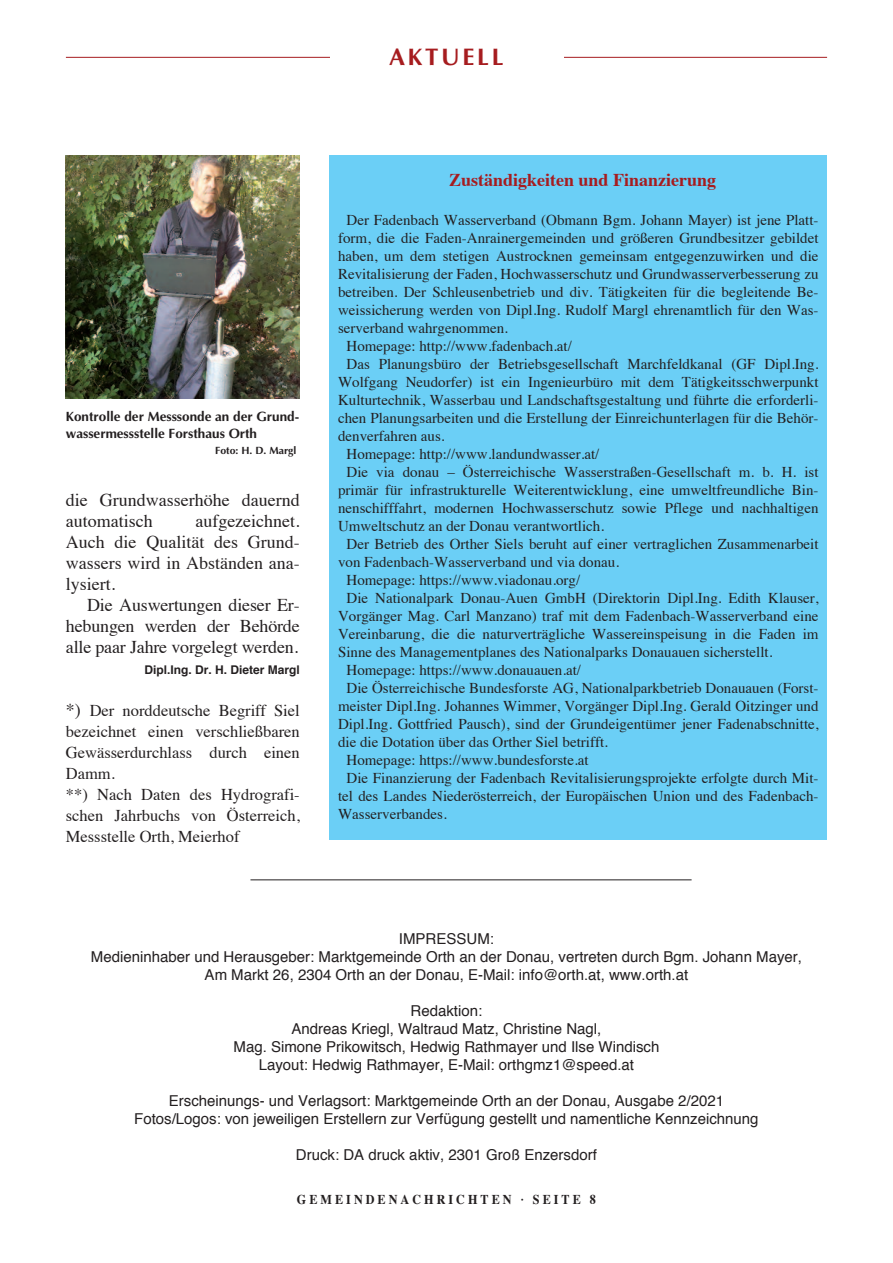
<style>
.page{position:relative;width:893px;height:1263px;background:#fff}
.page>*{position:absolute;margin:0;border:0;box-sizing:border-box;transform-origin:0 0}
.t1{font:700 24px "Optima";letter-spacing:.11em;color:#a61c1f}
.t2{font:18px/21px "Times";color:#231f20;text-align:justify}
.t3{font:700 18px "Times";color:#a61c1f}
.t4{font:16.5px/21px "Times";color:#231f20}
.t5{font:15px "Times";color:#231f20}
.t6{font:15px/18px "Helvetica";color:#231f20;text-align:center}
.t7{font:700 13.5px/16.5px "Optima";color:#231f20}
.t8{font:700 13.5px "Times";letter-spacing:.25em;color:#231f20;scale:.9 1}
.t9{font:700 12px "Helvetica";color:#231f20}
.t10{font:700 10.5px "Optima";color:#231f20}
.s1{font-size:18px}
</style>
<div class="page">
<hr style="left:66px;top:57px;width:761px;height:1px;background:#a61c1f">
<div style="left:330px;top:44px;width:233px;height:27px;background:#fff"></div>
<img style="left:66px;top:155px;width:234px;height:243px">
<div style="left:330px;top:155px;width:497px;height:685px;background:#6bcff6"></div>
<hr style="left:250px;top:879px;width:442px;height:1px;background:#231f20">
<h1 class="t1" style="left:389px;top:42px;width:116px">AKTUELL</h1>
<p class="t7" style="left:66px;top:408px;width:235px">Kontrolle der Messsonde an der Grund&shy;wassermessstelle Forsthaus Orth</p>
<p class="t10" style="left:215px;top:445px;width:83px">Foto: H. D. Margl</p>
<p class="t2" style="left:66px;top:491px;width:235px">die Grundwasserhöhe dauernd automatisch</p>
<p class="t2" style="left:66px;top:512px;width:235px;text-indent:129px">aufgezeichnet.<br>Auch die Qualität des Grund&shy;wassers wird in Abständen ana&shy;lysiert.</p>
<p class="t2" style="left:66px;top:596px;width:235px;text-indent:21px">Die Auswertungen dieser Er&shy;hebungen werden der Behörde alle paar Jahre vorgelegt werden.</p>
<p class="t9" style="left:144px;top:665px;width:157px">Dipl.Ing. Dr. H. Dieter Margl</p>
<p class="t4" style="left:66px;top:701px;width:235px"><span class="s1">*)</span> Der norddeutsche Begriff Siel bezeichnet einen verschließbaren<br>Gewässerdurchlass durch einen<br>Damm.<br>**) Nach Daten des Hydrografi&shy;schen Jahrbuchs von Österreich,<br>Messstelle Orth, Meierhof</p>
<p class="t3" style="left:449px;top:172px;width:269px">Zuständigkeiten und Finanzierung</p>
<p class="t5" style="left:347px;top:213px;width:473px">Der Fadenbach Wasserverband (Obmann Bgm. Johann Mayer) ist jene Platt-</p>
<p class="t5" style="left:338px;top:231px;width:482px">form, die die Faden-Anrainergemeinden und größeren Grundbesitzer gebildet</p>
<p class="t5" style="left:338px;top:249px;width:482px">haben, um dem stetigen Austrocknen gemeinsam entgegenzuwirken und die</p>
<p class="t5" style="left:338px;top:267px;width:482px">Revitalisierung der Faden, Hochwasserschutz und Grundwasserverbesserung zu</p>
<p class="t5" style="left:338px;top:285px;width:482px">betreiben. Der Schleusenbetrieb und div. Tätigkeiten für die begleitende Be-</p>
<p class="t5" style="left:338px;top:303px;width:482px">weissicherung werden von Dipl.Ing. Rudolf Margl ehrenamtlich für den Was-</p>
<p class="t5" style="left:338px;top:321px;width:171px">serverband wahrgenommen.</p>
<p class="t5" style="left:347px;top:339px;width:227px">Homepage: http://www.fadenbach.at/</p>
<p class="t5" style="left:347px;top:357px;width:473px">Das Planungsbüro der Betriebsgesellschaft Marchfeldkanal (GF Dipl.Ing.</p>
<p class="t5" style="left:338px;top:375px;width:482px">Wolfgang Neudorfer) ist ein Ingenieurbüro mit dem Tätigkeitsschwerpunkt</p>
<p class="t5" style="left:338px;top:393px;width:482px">Kulturtechnik, Wasserbau und Landschaftsgestaltung und führte die erforderli-</p>
<p class="t5" style="left:338px;top:411px;width:482px">chen Planungsarbeiten und die Erstellung der Einreichunterlagen für die Behör-</p>
<p class="t5" style="left:338px;top:429px;width:108px">denverfahren aus.</p>
<p class="t5" style="left:347px;top:447px;width:254px">Homepage: http://www.landundwasser.at/</p>
<p class="t5" style="left:347px;top:465px;width:473px">Die via donau – Österreichische Wasserstraßen-Gesellschaft m. b. H. ist</p>
<p class="t5" style="left:338px;top:483px;width:482px">primär für infrastrukturelle Weiterentwicklung, eine umweltfreundliche Bin-</p>
<p class="t5" style="left:338px;top:501px;width:482px">nenschifffahrt, modernen Hochwasserschutz sowie Pflege und nachhaltigen</p>
<p class="t5" style="left:338px;top:519px;width:268px">Umweltschutz an der Donau verantwortlich.</p>
<p class="t5" style="left:347px;top:537px;width:473px">Der Betrieb des Orther Siels beruht auf einer vertraglichen Zusammenarbeit</p>
<p class="t5" style="left:338px;top:555px;width:283px">von Fadenbach-Wasserverband und via donau.</p>
<p class="t5" style="left:347px;top:573px;width:235px">Homepage: https://www.viadonau.org/</p>
<p class="t5" style="left:347px;top:591px;width:473px">Die Nationalpark Donau-Auen GmbH (Direktorin Dipl.Ing. Edith Klauser,</p>
<p class="t5" style="left:338px;top:609px;width:482px">Vorgänger Mag. Carl Manzano) traf mit dem Fadenbach-Wasserverband eine</p>
<p class="t5" style="left:338px;top:627px;width:482px">Vereinbarung, die die naturverträgliche Wassereinspeisung in die Faden im</p>
<p class="t5" style="left:338px;top:645px;width:436px">Sinne des Managementplanes des Nationalparks Donauauen sicherstellt.</p>
<p class="t5" style="left:347px;top:663px;width:236px">Homepage: https://www.donauauen.at/</p>
<p class="t5" style="left:347px;top:681px;width:473px">Die Österreichische Bundesforste AG, Nationalparkbetrieb Donauauen (Forst-</p>
<p class="t5" style="left:338px;top:699px;width:482px">meister Dipl.Ing. Johannes Wimmer, Vorgänger Dipl.Ing. Gerald Oitzinger und</p>
<p class="t5" style="left:338px;top:717px;width:482px">Dipl.Ing. Gottfried Pausch), sind der Grundeigentümer jener Fadenabschnitte,</p>
<p class="t5" style="left:338px;top:735px;width:271px">die die Dotation über das Orther Siel betrifft.</p>
<p class="t5" style="left:347px;top:753px;width:244px">Homepage: https://www.bundesforste.at</p>
<p class="t5" style="left:347px;top:771px;width:473px">Die Finanzierung der Fadenbach Revitalisierungsprojekte erfolgte durch Mit-</p>
<p class="t5" style="left:338px;top:789px;width:482px">tel des Landes Niederösterreich, der Europäischen Union und des Fadenbach-</p>
<p class="t5" style="left:338px;top:807px;width:110px">Wasserverbandes.</p>
<p class="t6" style="left:91px;top:931px;width:712px">IMPRESSUM:<br>Medieninhaber und Herausgeber: Marktgemeinde Orth an der Donau, vertreten durch Bgm. Johann Mayer,<br>Am Markt 26, 2304 Orth an der Donau, E-Mail: info@orth.at, www.orth.at</p>
<p class="t6" style="left:233px;top:1003px;width:427px">Redaktion:<br>Andreas Kriegl, Waltraud Matz, Christine Nagl,<br>Mag. Simone Prikowitsch, Hedwig Rathmayer und Ilse Windisch Layout: Hedwig Rathmayer, E-Mail: orthgmz1@speed.at</p>
<p class="t6" style="left:134px;top:1093px;width:626px">Erscheinungs- und Verlagsort: Marktgemeinde Orth an der Donau, Ausgabe 2/2021<br>Fotos/Logos: von jeweiligen Erstellern zur Verfügung gestellt und namentliche Kennzeichnung</p>
<p class="t6" style="left:296px;top:1147px;width:302px">Druck: DA druck aktiv, 2301 Groß Enzersdorf</p>
<p class="t8" style="left:297px;top:1194px;width:334px">GEMEINDENACHRICHTEN · SEITE 8</p>
</div>
